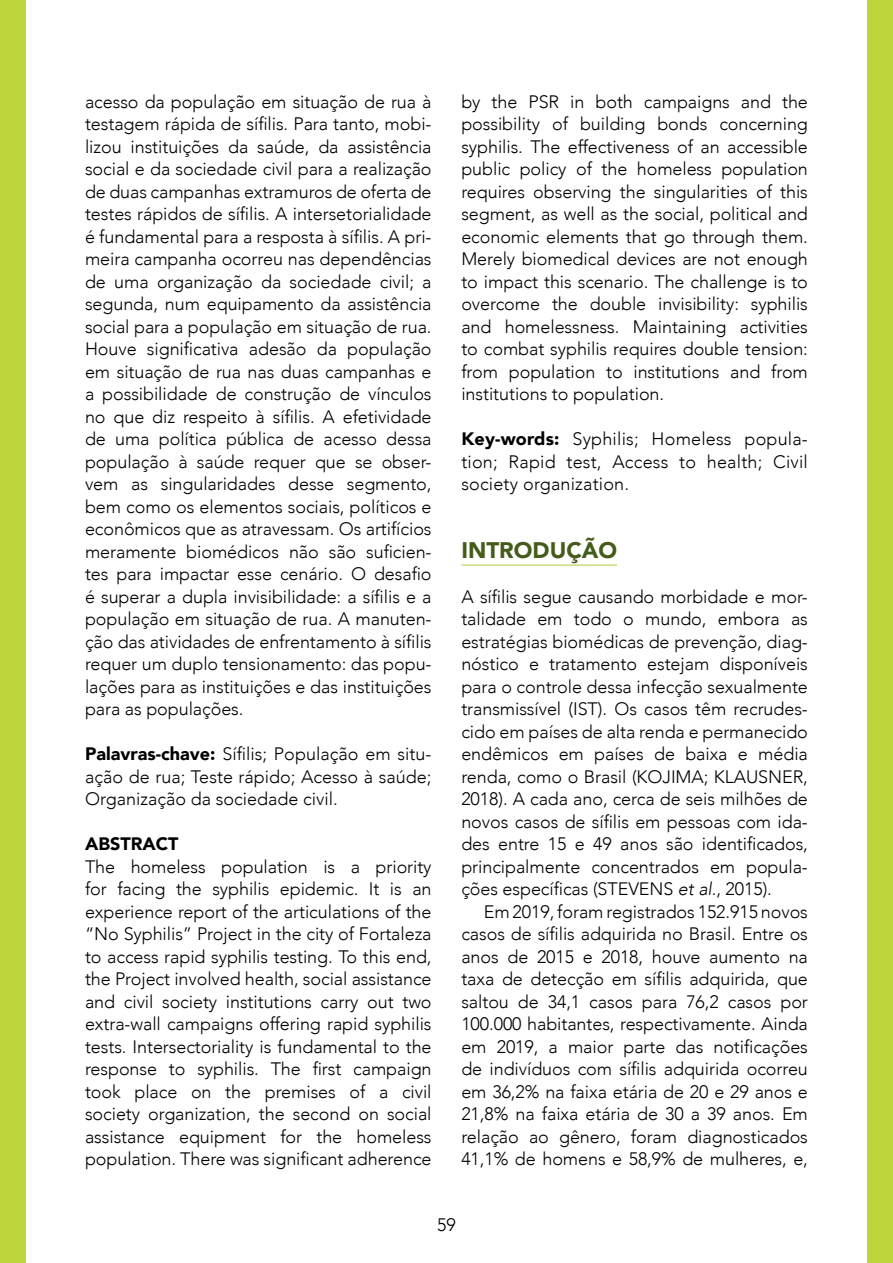
<style>
.page{position:relative;width:893px;height:1263px;background:#fff}
.page>*{position:absolute;margin:0;border:0;box-sizing:border-box;transform-origin:0 0}
.Int__I{font:900 22.5px "Avenir";color:#445b1a}
.Parágrafo_inicial{font:300 18px/22.5px "Avenir";letter-spacing:-.005em;color:#000;text-align:justify}
.Corpo_de_texto{font:300 18px/22.5px "Avenir";letter-spacing:-.005em;color:#000;text-align:justify}
.Título_-_Resumo{font:900 18px "Avenir";color:#000}
.s1{font-weight:900}
.s2{font-style:italic}
</style>
<div class="page">
<div style="left:0;top:0;width:26px;height:1263px;background:#bed63b"></div>
<div style="left:867px;top:0;width:26px;height:1263px;background:#bed63b"></div>
<hr style="left:461px;top:564px;width:156px;height:2px;background:#b0d354">
<p class="Parágrafo_inicial" style="left:85px;top:90px;width:348px">acesso da população em situação de rua à testagem rápida de sífilis. Para tanto, mobi&shy;lizou instituições da saúde, da assistência social e da sociedade civil para a realização de duas campanhas extramuros de oferta de testes rápidos de sífilis. A intersetorialidade é fundamental para a resposta à sífilis. A pri&shy;meira campanha ocorreu nas dependências de uma organização da sociedade civil; a segunda, num equipamento da assistência social para a população em situação de rua.<br>Houve significativa adesão da população em situação de rua nas duas campanhas e a possibilidade de construção de vínculos no que diz respeito à sífilis. A efetividade de uma política pública de acesso dessa população à saúde requer que se obser&shy;vem as singularidades desse segmento, bem como os elementos sociais, políticos e econômicos que as atravessam. Os artifícios meramente biomédicos não são suficien&shy;tes para impactar esse cenário. O desafio é superar a dupla invisibilidade: a sífilis e a população em situação de rua. A manuten&shy;ção das atividades de enfrentamento à sífilis requer um duplo tensionamento: das popu&shy;lações para as instituições e das instituições para as populações.</p>
<p class="Parágrafo_inicial" style="left:85px;top:743px;width:348px"><span class="s1">Palavras-chave:</span> Sífilis; População em situ&shy;ação de rua; Teste rápido; Acesso à saúde; Organização da sociedade civil.</p>
<p class="Título_-_Resumo" style="left:85px;top:828px;width:95px">ABSTRACT</p>
<p class="Parágrafo_inicial" style="left:85px;top:855px;width:348px">The homeless population is a priority for facing the syphilis epidemic. It is an experience report of the articulations of the “No Syphilis” Project in the city of Fortaleza to access rapid syphilis testing. To this end, the Project involved health, social assistance and civil society institutions carry out two extra-wall campaigns offering rapid syphilis tests. Intersectoriality is fundamental to the response to syphilis. The first campaign took place on the premises of a civil society organization, the second on social assistance equipment for the homeless population. There was significant adherence</p>
<p class="Parágrafo_inicial" style="left:461px;top:90px;width:348px">by the PSR in both campaigns and the possibility of building bonds concerning syphilis. The effectiveness of an accessible public policy of the homeless population requires observing the singularities of this segment, as well as the social, political and economic elements that go through them.<br>Merely biomedical devices are not enough to impact this scenario. The challenge is to overcome the double invisibility: syphilis and homelessness. Maintaining activities to combat syphilis requires double tension: from population to institutions and from institutions to population.</p>
<p class="Parágrafo_inicial" style="left:461px;top:428px;width:348px"><span class="s1">Key-words:</span> Syphilis; Homeless popula&shy;tion; Rapid test, Access to health; Civil society organization.</p>
<p class="Int__I" style="left:461px;top:530px;width:157px">INTRODUÇÃO</p>
<p class="Parágrafo_inicial" style="left:461px;top:585px;width:348px">A sífilis segue causando morbidade e mor&shy;talidade em todo o mundo, embora as estratégias biomédicas de prevenção, diag&shy;nóstico e tratamento estejam disponíveis para o controle dessa infecção sexualmente transmissível (IST). Os casos têm recrudes&shy;cido em países de alta renda e permanecido endêmicos em países de baixa e média renda, como o Brasil (KOJIMA; KLAUSNER, 2018). A cada ano, cerca de seis milhões de novos casos de sífilis em pessoas com ida&shy;des entre 15 e 49 anos são identificados, principalmente concentrados em popula&shy;ções específicas (STEVENS <span class="s2">et al</span>., 2015).</p>
<p class="Corpo_de_texto" style="left:461px;top:900px;width:348px;text-indent:22px">Em 2019, foram registrados 152.915 novos casos de sífilis adquirida no Brasil. Entre os anos de 2015 e 2018, houve aumento na taxa de detecção em sífilis adquirida, que saltou de 34,1 casos para 76,2 casos por 100.000 habitantes, respectivamente. Ainda em 2019, a maior parte das notificações de indivíduos com sífilis adquirida ocorreu em 36,2% na faixa etária de 20 e 29 anos e 21,8% na faixa etária de 30 a 39 anos. Em relação ao gênero, foram diagnosticados 41,1% de homens e 58,9% de mulheres, e,</p>
<p class="Parágrafo_inicial" style="left:437px;top:1214px;width:20px">59</p>
</div>
